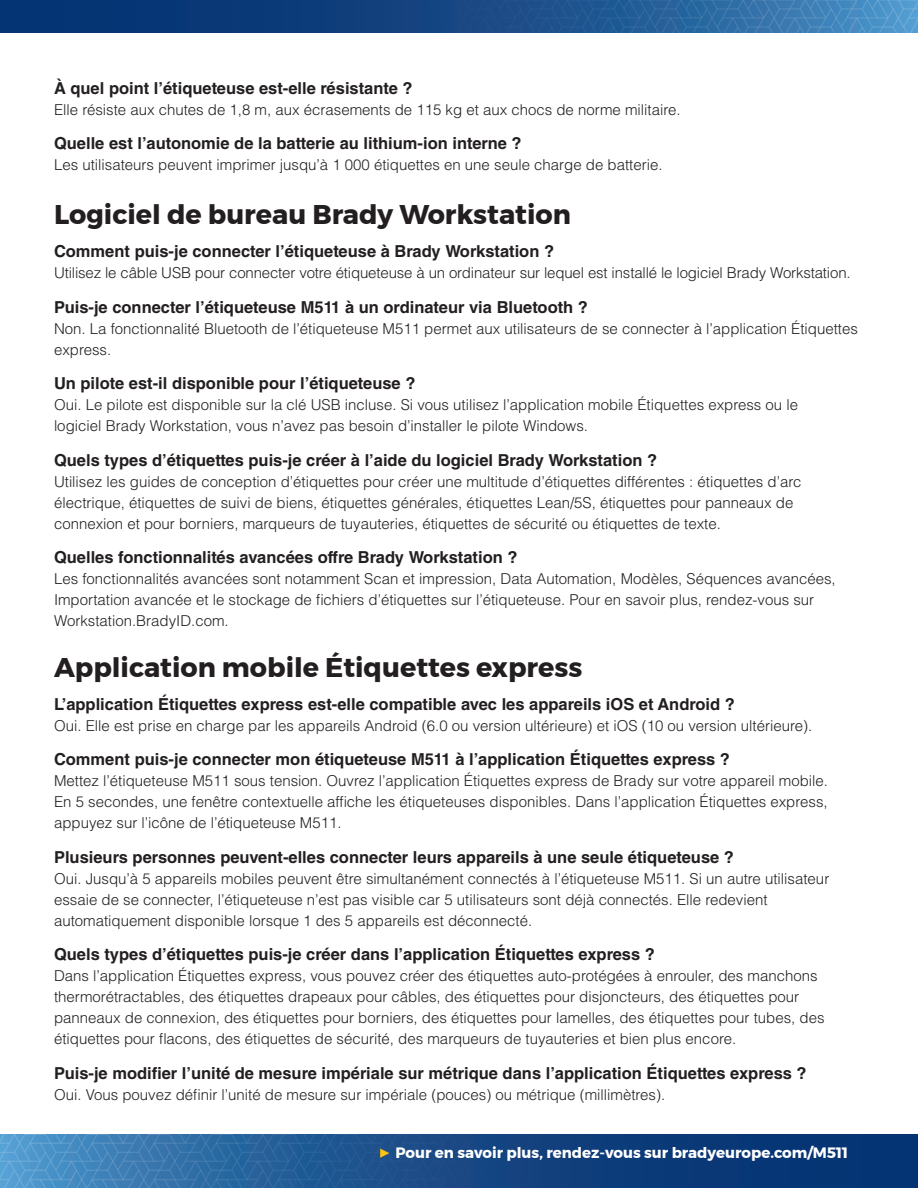
<style>
.page{position:relative;width:918px;height:1188px;background:#fff}
.page>*{position:absolute;margin:0;border:0;box-sizing:border-box;transform-origin:0 0}
.Section_Header{font:700 27px "Montserrat";color:#231f20}
.FAQ_QUESTIONS{font:700 16.5px "Helvetica LT Std";color:#231f20}
.FAQ_QUESTIONS-2{font:300 15px/21px "Helvetica LT Std";color:#231f20}
.Section_Header-2{font:700 15px "Montserrat";color:#fff}
</style>
<div class="page">
<img style="left:0;top:1134px;width:918px;height:54px">
<img style="left:0;top:0;width:918px;height:32px">
<svg style="left:380px;top:1149px;width:9px;height:9px"></svg>
<p class="FAQ_QUESTIONS" style="left:54px;top:78px;width:360px">À quel point l’étiqueteuse est-elle résistante ?</p>
<p class="FAQ_QUESTIONS-2" style="left:54px;top:99px;width:628px">Elle résiste aux chutes de 1,8 m, aux écrasements de 115 kg et aux chocs de norme militaire.</p>
<p class="FAQ_QUESTIONS" style="left:54px;top:134px;width:469px">Quelle est l’autonomie de la batterie au lithium-ion interne ?</p>
<p class="FAQ_QUESTIONS-2" style="left:54px;top:154px;width:610px">Les utilisateurs peuvent imprimer jusqu’à 1 000 étiquettes en une seule charge de batterie.</p>
<p class="Section_Header" style="left:54px;top:192px;width:518px">Logiciel de bureau Brady Workstation</p>
<p class="FAQ_QUESTIONS" style="left:54px;top:242px;width:502px">Comment puis-je connecter l’étiqueteuse à Brady Workstation ?</p>
<p class="FAQ_QUESTIONS-2" style="left:54px;top:263px;width:798px">Utilisez le câble USB pour connecter votre étiqueteuse à un ordinateur sur lequel est installé le logiciel Brady Workstation.</p>
<p class="FAQ_QUESTIONS" style="left:54px;top:297px;width:536px">Puis-je connecter l’étiqueteuse M511 à un ordinateur via Bluetooth ?</p>
<p class="FAQ_QUESTIONS-2" style="left:54px;top:318px;width:805px">Non. La fonctionnalité Bluetooth de l’étiqueteuse M511 permet aux utilisateurs de se connecter à l’application Étiquettes express.</p>
<p class="FAQ_QUESTIONS" style="left:54px;top:374px;width:363px">Un pilote est-il disponible pour l’étiqueteuse ?</p>
<p class="FAQ_QUESTIONS-2" style="left:54px;top:395px;width:746px">Oui. Le pilote est disponible sur la clé USB incluse. Si vous utilisez l’application mobile Étiquettes express ou le logiciel Brady Workstation, vous n’avez pas besoin d’installer le pilote Windows.</p>
<p class="FAQ_QUESTIONS" style="left:54px;top:450px;width:605px">Quels types d’étiquettes puis-je créer à l’aide du logiciel Brady Workstation ?</p>
<p class="FAQ_QUESTIONS-2" style="left:54px;top:471px;width:749px">Utilisez les guides de conception d’étiquettes pour créer une multitude d’étiquettes différentes : étiquettes d’arc électrique, étiquettes de suivi de biens, étiquettes générales, étiquettes Lean/5S, étiquettes pour panneaux de connexion et pour borniers, marqueurs de tuyauteries, étiquettes de sécurité ou étiquettes de texte.</p>
<p class="FAQ_QUESTIONS" style="left:54px;top:548px;width:465px">Quelles fonctionnalités avancées offre Brady Workstation ?</p>
<p class="FAQ_QUESTIONS-2" style="left:54px;top:569px;width:783px">Les fonctionnalités avancées sont notamment Scan et impression, Data Automation, Modèles, Séquences avancées,<br>Importation avancée et le stockage de fichiers d’étiquettes sur l’étiqueteuse. Pour en savoir plus, rendez-vous sur<br>Workstation.BradyID.com.</p>
<p class="Section_Header" style="left:54px;top:646px;width:530px">Application mobile Étiquettes express</p>
<p class="FAQ_QUESTIONS" style="left:54px;top:694px;width:682px">L’application Étiquettes express est-elle compatible avec les appareils iOS et Android ?</p>
<p class="FAQ_QUESTIONS-2" style="left:54px;top:715px;width:760px">Oui. Elle est prise en charge par les appareils Android (6.0 ou version ultérieure) et iOS (10 ou version ultérieure).</p>
<p class="FAQ_QUESTIONS" style="left:54px;top:750px;width:678px">Comment puis-je connecter mon étiqueteuse M511 à l’application Étiquettes express ?</p>
<p class="FAQ_QUESTIONS-2" style="left:54px;top:770px;width:776px;text-align:justify">Mettez l’étiqueteuse M511 sous tension. Ouvrez l’application Étiquettes express de Brady sur votre appareil mobile.<br>En 5 secondes, une fenêtre contextuelle affiche les étiqueteuses disponibles. Dans l’application Étiquettes express, appuyez sur l’icône de l’étiqueteuse M511.</p>
<p class="FAQ_QUESTIONS" style="left:54px;top:847px;width:682px">Plusieurs personnes peuvent-elles connecter leurs appareils à une seule étiqueteuse ?</p>
<p class="FAQ_QUESTIONS-2" style="left:54px;top:868px;width:777px">Oui. Jusqu’à 5 appareils mobiles peuvent être simultanément connectés à l’étiqueteuse M511. Si un autre utilisateur essaie de se connecter, l’étiqueteuse n’est pas visible car 5 utilisateurs sont déjà connectés. Elle redevient automatiquement disponible lorsque 1 des 5 appareils est déconnecté.</p>
<p class="FAQ_QUESTIONS" style="left:54px;top:945px;width:602px">Quels types d’étiquettes puis-je créer dans l’application Étiquettes express ?</p>
<p class="FAQ_QUESTIONS-2" style="left:54px;top:965px;width:772px">Dans l’application Étiquettes express, vous pouvez créer des étiquettes auto-protégées à enrouler, des manchons thermorétractables, des étiquettes drapeaux pour câbles, des étiquettes pour disjoncteurs, des étiquettes pour panneaux de connexion, des étiquettes pour borniers, des étiquettes pour lamelles, des étiquettes pour tubes, des étiquettes pour flacons, des étiquettes de sécurité, des marqueurs de tuyauteries et bien plus encore.</p>
<p class="FAQ_QUESTIONS" style="left:54px;top:1063px;width:754px">Puis-je modifier l’unité de mesure impériale sur métrique dans l’application Étiquettes express ?</p>
<p class="FAQ_QUESTIONS-2" style="left:54px;top:1084px;width:613px">Oui. Vous pouvez définir l’unité de mesure sur impériale (pouces) ou métrique (millimètres).</p>
<p class="Section_Header-2" style="left:395px;top:1141px;width:454px">Pour en savoir plus, rendez-vous sur bradyeurope.com/M511</p>
</div>
